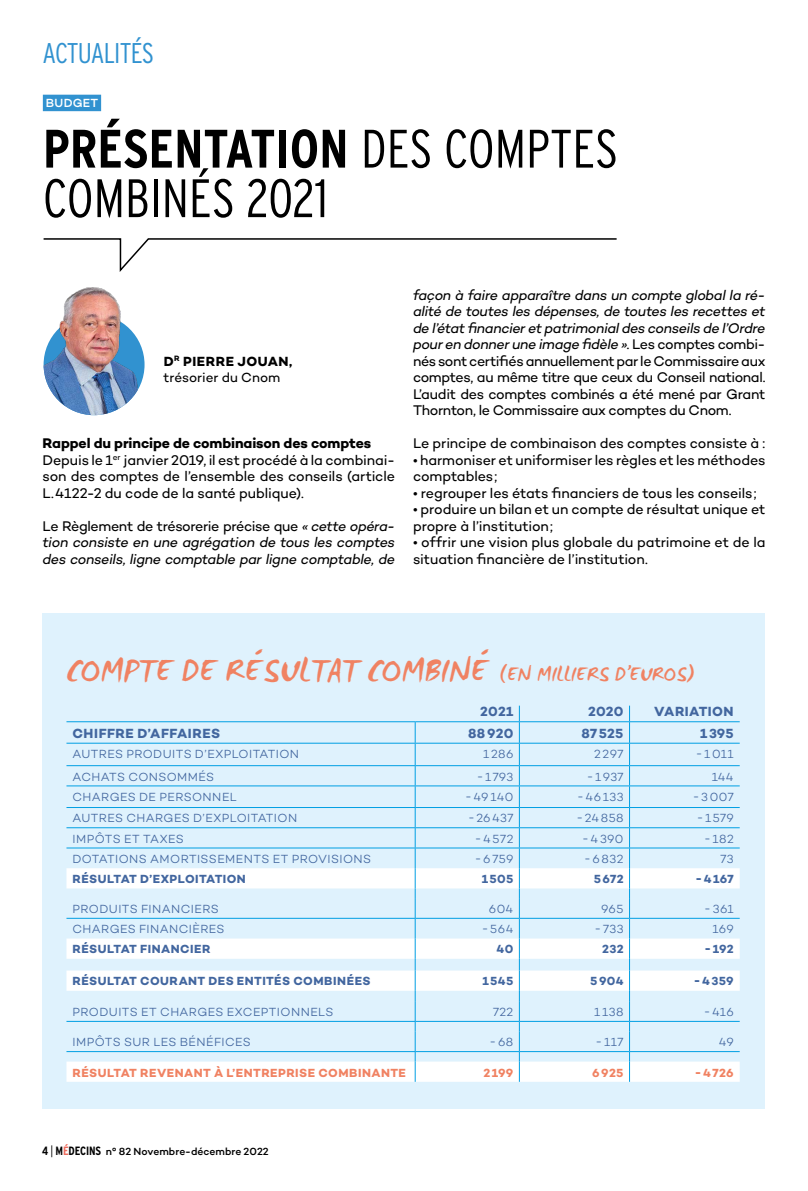
<style>
.page{position:relative;width:808px;height:1191px;background:#fff}
.page>*{position:absolute;margin:0;border:0;box-sizing:border-box;transform-origin:0 0}
.t1{font:300 condensed 54px/49.5px "Interstate";color:#000}
.t2{font:36px "WC Mano Negra Bta";letter-spacing:-.01em;color:#f08262}
.t3{font:300 condensed 28.5px "Interstate";letter-spacing:-.03em;color:#3192d0}
.t4{font:14.25px/16.5px "Campton";letter-spacing:-.01em;color:#000}
.t5{font:italic 14.25px/16.5px "Campton";letter-spacing:-.025em;color:#000;text-align:justify}
.t6{font:700 13.5px "Campton";letter-spacing:.03em;color:#42669f}
.t7{font:13.5px/16.5px "Campton";color:#000}
.t8{font:300 12px "Campton";letter-spacing:.035em;color:#42669f}
.t9{font:700 12px "Campton";letter-spacing:.035em;color:#42669f}
.t10{font:700 12px "Campton";letter-spacing:.035em;color:#f08262}
.t11{font:500 12px "Campton";letter-spacing:.025em;color:#fff}
.t12{font:500 10.5px "Campton";color:#000}
.s1{font-weight:700}
.s2{font-style:normal}
.s3{font-style:italic}
.s4{font-size:22.5px}
.s5{font-family:"Interstate";font-weight:700;font-stretch:condensed;font-size:12px}
.s6{font-family:"Interstate";font-weight:300;font-stretch:condensed;font-size:12px}
.s7{font-family:"Interstate";font-weight:700;font-stretch:condensed;font-size:12px;color:#ed6a5b}
</style>
<div class="page">
<img style="left:44px;top:314px;width:101px;height:101px;border-radius:50px">
<img style="left:52px;top:287px;width:85px;height:50px">
<svg style="left:43px;top:238px;width:574px;height:34px"></svg>
<div style="left:43px;top:95px;width:58px;height:16px;background:#3192d0"></div>
<div style="left:43px;top:613px;width:722px;height:495px;background:#dff2fd"></div>
<svg style="left:66px;top:868px;width:674px;height:213px"></svg>
<hr style="left:66px;top:721px;width:349px;height:1px;background:#009fe3">
<hr style="left:415px;top:721px;width:104px;height:1px;background:#009fe3">
<hr style="left:519px;top:721px;width:110px;height:1px;background:#009fe3">
<hr style="left:629px;top:721px;width:111px;height:1px;background:#009fe3">
<hr style="left:66px;top:743px;width:349px;height:1px;background:#009fe3">
<hr style="left:415px;top:743px;width:104px;height:1px;background:#009fe3">
<hr style="left:519px;top:743px;width:110px;height:1px;background:#009fe3">
<hr style="left:629px;top:743px;width:111px;height:1px;background:#009fe3">
<hr style="left:66px;top:765px;width:349px;height:1px;background:#009fe3">
<hr style="left:415px;top:765px;width:104px;height:1px;background:#009fe3">
<hr style="left:519px;top:765px;width:110px;height:1px;background:#009fe3">
<hr style="left:629px;top:765px;width:111px;height:1px;background:#009fe3">
<hr style="left:66px;top:785px;width:349px;height:1px;background:#009fe3">
<hr style="left:415px;top:785px;width:104px;height:1px;background:#009fe3">
<hr style="left:519px;top:785px;width:110px;height:1px;background:#009fe3">
<hr style="left:629px;top:785px;width:111px;height:1px;background:#009fe3">
<hr style="left:66px;top:807px;width:349px;height:1px;background:#009fe3">
<hr style="left:415px;top:807px;width:104px;height:1px;background:#009fe3">
<hr style="left:519px;top:807px;width:110px;height:1px;background:#009fe3">
<hr style="left:629px;top:807px;width:111px;height:1px;background:#009fe3">
<hr style="left:66px;top:827px;width:349px;height:1px;background:#009fe3">
<hr style="left:415px;top:827px;width:104px;height:1px;background:#009fe3">
<hr style="left:519px;top:827px;width:110px;height:1px;background:#009fe3">
<hr style="left:629px;top:827px;width:111px;height:1px;background:#009fe3">
<hr style="left:66px;top:847px;width:349px;height:1px;background:#009fe3">
<hr style="left:415px;top:847px;width:104px;height:1px;background:#009fe3">
<hr style="left:519px;top:847px;width:110px;height:1px;background:#009fe3">
<hr style="left:629px;top:847px;width:111px;height:1px;background:#009fe3">
<hr style="left:66px;top:918px;width:349px;height:1px;background:#009fe3">
<hr style="left:415px;top:918px;width:104px;height:1px;background:#009fe3">
<hr style="left:519px;top:918px;width:110px;height:1px;background:#009fe3">
<hr style="left:629px;top:918px;width:111px;height:1px;background:#009fe3">
<hr style="left:66px;top:1021px;width:349px;height:1px;background:#009fe3">
<hr style="left:415px;top:1021px;width:104px;height:1px;background:#009fe3">
<hr style="left:519px;top:1021px;width:110px;height:1px;background:#009fe3">
<hr style="left:629px;top:1021px;width:111px;height:1px;background:#009fe3">
<hr style="left:66px;top:1051px;width:349px;height:1px;background:#009fe3">
<hr style="left:415px;top:1051px;width:104px;height:1px;background:#009fe3">
<hr style="left:519px;top:1051px;width:110px;height:1px;background:#009fe3">
<hr style="left:629px;top:1051px;width:111px;height:1px;background:#009fe3">
<svg style="left:415px;top:722px;width:1px;height:359px"></svg>
<svg style="left:519px;top:705px;width:1px;height:376px"></svg>
<svg style="left:629px;top:705px;width:1px;height:376px"></svg>
<h3 class="t3" style="left:43px;top:37px;width:113px">ACTUALITÉS</h3>
<p class="t11" style="left:46px;top:96px;width:54px">BUDGET</p>
<h1 class="t1" style="left:43px;top:123px;width:577px"><span class="s1">PRÉSENTATION</span> DES COMPTES<br>COMBINÉS 2021</h1>
<p class="t7" style="left:164px;top:352px;width:130px"><span class="s1">D</span><sup>R</sup> <span class="s1">PIERRE JOUAN, </span>trésorier du Cnom</p>
<p class="t4" style="left:43px;top:435px;width:354px"><span class="s1">Rappel du principe de combinaison des comptes </span>Depuis le 1<sup>er</sup> janvier 2019, il est procédé à la combinai&shy;son des comptes de l’ensemble des conseils (article L.4122-2 du code de la santé publique).</p>
<p class="t5" style="left:43px;top:517px;width:354px"><span class="s2">Le Règlement de trésorerie précise que</span> « cette opéra&shy;tion consiste en une agrégation de tous les comptes des conseils, ligne comptable par ligne comptable, de</p>
<p class="t4" style="left:413px;top:286px;width:354px;text-align:justify"><span class="s3">façon à faire apparaître dans un compte global la ré&shy;alité de toutes les dépenses, de toutes les recettes et de l’état financier et patrimonial des conseils de l’Ordre pour en donner une image fidèle ».</span> Les comptes combi&shy;nés sont certifiés annuellement par le Commissaire aux comptes, au même titre que ceux du Conseil national.<br>L’audit des comptes combinés a été mené par Grant Thornton, le Commissaire aux comptes du Cnom.</p>
<p class="t4" style="left:413px;top:435px;width:354px">Le principe de combinaison des comptes consiste à :</p>
<p class="t4" style="left:413px;top:451px;width:354px">• harmoniser et uniformiser les règles et les méthodes comptables;</p>
<p class="t4" style="left:413px;top:484px;width:345px">• regrouper les états financiers de tous les conseils;</p>
<p class="t4" style="left:413px;top:501px;width:354px">• produire un bilan et un compte de résultat unique et propre à l’institution;</p>
<p class="t4" style="left:413px;top:534px;width:354px">• offrir une vision plus globale du patrimoine et de la situation financière de l’institution.</p>
<h2 class="t2" style="left:67px;top:646px;width:629px">COMPTE DE RÉSULTAT COMBINÉ <span class="s4">(EN MILLIERS D’EUROS)</span></h2>
<p class="t6" style="left:480px;top:703px;width:35px">2021</p>
<p class="t6" style="left:588px;top:703px;width:37px">2020</p>
<p class="t6" style="left:654px;top:703px;width:81px">VARIATION</p>
<p class="t6" style="left:73px;top:724px;width:149px">CHIFFRE D’AFFAIRES</p>
<p class="t6" style="left:468px;top:724px;width:47px">88920</p>
<p class="t6" style="left:581px;top:724px;width:44px">87525</p>
<p class="t6" style="left:700px;top:724px;width:35px">1395</p>
<p class="t8" style="left:73px;top:746px;width:228px">AUTRES PRODUITS D’EXPLOITATION</p>
<p class="t8" style="left:483px;top:746px;width:32px">1286</p>
<p class="t8" style="left:594px;top:746px;width:31px">2297</p>
<p class="t8" style="left:696px;top:746px;width:39px">-1011</p>
<p class="t8" style="left:73px;top:769px;width:143px">ACHATS CONSOMMÉS</p>
<p class="t8" style="left:477px;top:769px;width:38px">-1793</p>
<p class="t8" style="left:587px;top:769px;width:38px">-1937</p>
<p class="t8" style="left:712px;top:769px;width:24px">144</p>
<p class="t8" style="left:73px;top:789px;width:166px">CHARGES DE PERSONNEL</p>
<p class="t8" style="left:465px;top:789px;width:50px">-49140</p>
<p class="t8" style="left:577px;top:789px;width:48px">-46133</p>
<p class="t8" style="left:693px;top:789px;width:42px">-3007</p>
<p class="t8" style="left:73px;top:811px;width:226px">AUTRES CHARGES D’EXPLOITATION</p>
<p class="t8" style="left:468px;top:811px;width:47px">-26437</p>
<p class="t8" style="left:576px;top:811px;width:48px">-24858</p>
<p class="t8" style="left:697px;top:811px;width:38px">-1579</p>
<p class="t8" style="left:73px;top:831px;width:113px">IMPÔTS ET TAXES</p>
<p class="t8" style="left:475px;top:831px;width:40px">-4572</p>
<p class="t8" style="left:582px;top:831px;width:43px">-4390</p>
<p class="t8" style="left:704px;top:831px;width:31px">-182</p>
<p class="t8" style="left:73px;top:851px;width:300px">DOTATIONS AMORTISSEMENTS ET PROVISIONS</p>
<p class="t8" style="left:475px;top:851px;width:40px">-6759</p>
<p class="t8" style="left:584px;top:851px;width:41px">-6832</p>
<p class="t8" style="left:720px;top:851px;width:15px">73</p>
<p class="t9" style="left:73px;top:871px;width:175px">RÉSULTAT D’EXPLOITATION</p>
<p class="t9" style="left:482px;top:871px;width:33px">1505</p>
<p class="t9" style="left:594px;top:871px;width:31px">5672</p>
<p class="t9" style="left:695px;top:871px;width:40px">-4167</p>
<p class="t8" style="left:73px;top:901px;width:148px">PRODUITS FINANCIERS</p>
<p class="t8" style="left:489px;top:901px;width:26px">604</p>
<p class="t8" style="left:601px;top:901px;width:24px">965</p>
<p class="t8" style="left:704px;top:901px;width:31px">-361</p>
<p class="t8" style="left:73px;top:921px;width:153px">CHARGES FINANCIÈRES</p>
<p class="t8" style="left:482px;top:921px;width:33px">-564</p>
<p class="t8" style="left:594px;top:921px;width:30px">-733</p>
<p class="t8" style="left:712px;top:921px;width:23px">169</p>
<p class="t9" style="left:73px;top:941px;width:140px">RÉSULTAT FINANCIER</p>
<p class="t9" style="left:497px;top:941px;width:18px">40</p>
<p class="t9" style="left:602px;top:941px;width:23px">232</p>
<p class="t9" style="left:704px;top:941px;width:31px">-192</p>
<p class="t9" style="left:73px;top:973px;width:300px">RÉSULTAT COURANT DES ENTITÉS COMBINÉES</p>
<p class="t9" style="left:482px;top:973px;width:32px">1545</p>
<p class="t9" style="left:590px;top:973px;width:35px">5904</p>
<p class="t9" style="left:694px;top:973px;width:41px">-4359</p>
<p class="t8" style="left:73px;top:1004px;width:262px">PRODUITS ET CHARGES EXCEPTIONNELS</p>
<p class="t8" style="left:493px;top:1004px;width:22px">722</p>
<p class="t8" style="left:594px;top:1004px;width:31px">1138</p>
<p class="t8" style="left:704px;top:1004px;width:31px">-416</p>
<p class="t8" style="left:73px;top:1034px;width:180px">IMPÔTS SUR LES BÉNÉFICES</p>
<p class="t8" style="left:490px;top:1034px;width:25px">-68</p>
<p class="t8" style="left:596px;top:1034px;width:29px">-117</p>
<p class="t8" style="left:719px;top:1034px;width:16px">49</p>
<p class="t10" style="left:73px;top:1064px;width:335px">RÉSULTAT REVENANT À L’ENTREPRISE COMBINANTE</p>
<p class="t10" style="left:483px;top:1064px;width:31px">2199</p>
<p class="t10" style="left:592px;top:1064px;width:33px">6925</p>
<p class="t10" style="left:695px;top:1064px;width:40px">-4726</p>
<p class="t12" style="left:42px;top:1145px;width:228px"><span class="s5">4</span> <span class="s6">|</span> <span class="s5">M</span><span class="s7">É</span><span class="s5">DECINS</span> n° 82 Novembre-décembre 2022</p>
</div>
